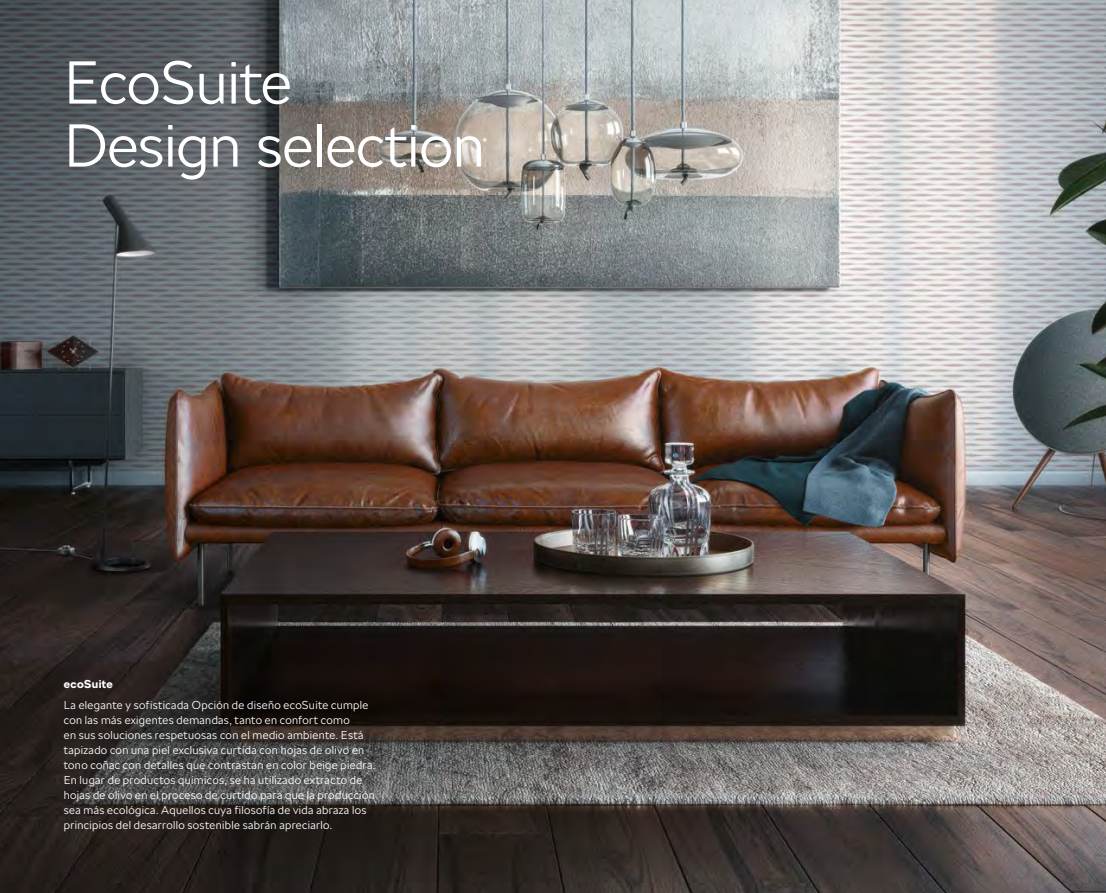
<style>
.page{position:relative;width:1106px;height:893px;background:#fff}
.page>*{position:absolute;margin:0;border:0;box-sizing:border-box;transform-origin:0 0}
.t1{font:300 60px/63px "SKODA Next";color:#fff}
.t2{font:300 11.4px/15px "SKODA Next";letter-spacing:.03em;color:#fff}
.t3{font:700 11.4px "SKODA Next";letter-spacing:.035em;color:#fff}
</style>
<div class="page">
<img style="left:0;top:0;width:1106px;height:893px">
<h1 class="t1" style="left:64px;top:52px;width:422px">EcoSuite<br>Design selection</h1>
<p class="t3" style="left:64px;top:677px;width:51px">ecoSuite</p>
<p class="t2" style="left:64px;top:698px;width:313px">La elegante y sofisticada Opción de diseño ecoSuite cumple con las más exigentes demandas, tanto en confort como<br>en sus soluciones respetuosas con el medio ambiente. Está tapizado con una piel exclusiva curtida con hojas de olivo en tono coñac con detalles que contrastan en color beige piedra.<br>En lugar de productos químicos, se ha utilizado extracto de hojas de olivo en el proceso de curtido para que la producción sea más ecológica. Aquellos cuya filosofía de vida abraza los principios del desarrollo sostenible sabrán apreciarlo.</p>
</div>
